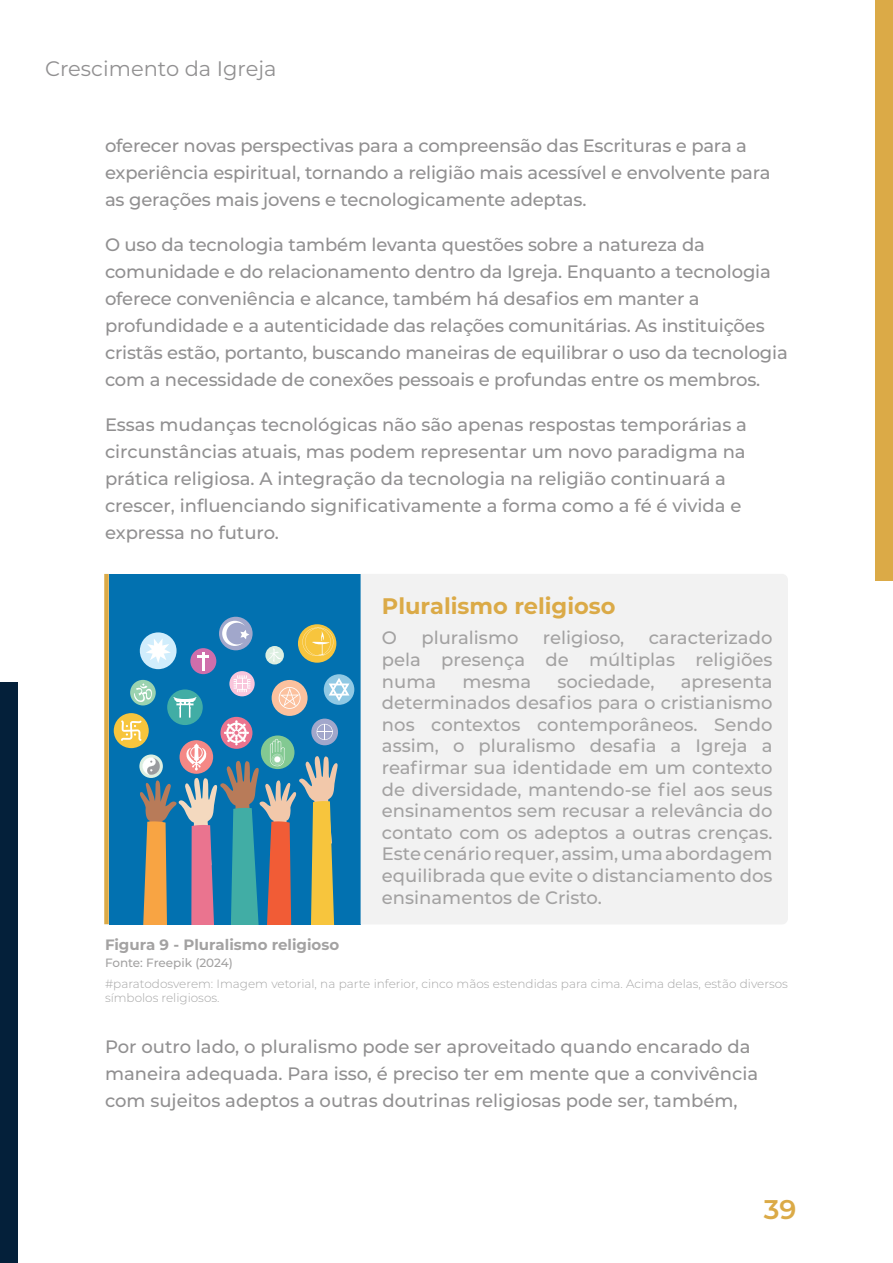
<style>
.page{position:relative;width:893px;height:1263px;background:#fff}
.page>*{position:absolute;margin:0;border:0;box-sizing:border-box;transform-origin:0 0}
.t1{font:600 27px "Montserrat";color:#dbaa47}
.t2{font:700 22.5px "Montserrat";color:#dbaa47}
.t3{font:21px "Montserrat";color:#919091}
.t4{font:500 18px/27px "Montserrat";letter-spacing:-.01em;color:#919091}
.t5{font:500 18px/21.6px "Montserrat";color:#a3a2a2;text-align:justify}
.t6{font:700 15px "Montserrat";color:#a3a2a2}
.t7{font:300 12px/14.4px "Montserrat";color:#a6a6a6}
.t8{font:500 12px "Montserrat";letter-spacing:-.005em;color:#a3a2a2}
</style>
<div class="page">
<div style="left:875px;top:0;width:18px;height:581px;background:#dbaa47"></div>
<div style="left:0;top:682px;width:18px;height:581px;background:#04203a"></div>
<div style="left:104px;top:574px;width:5px;height:350px;background:#dbaa47"></div>
<div style="left:109px;top:574px;width:252px;height:350px;background:#0271b0"></div>
<div style="left:140px;top:632px;width:37px;height:37px;background:#d0edfc;border-radius:50%"></div>
<svg style="left:146px;top:639px;width:24px;height:24px"></svg>
<div style="left:190px;top:648px;width:26px;height:26px;background:#cf6eab;border-radius:50%"></div>
<hr style="left:202px;top:652px;width:3px;height:18px;background:#fff">
<svg style="left:198px;top:655px;width:11px;height:2px"></svg>
<div style="left:219px;top:617px;width:34px;height:33px;background:#a1a7cb;border-radius:50%"></div>
<svg style="left:222px;top:621px;width:27px;height:25px"></svg>
<div style="left:324px;top:674px;width:30px;height:31px;background:#90c9e4;border-radius:50%"></div>
<div style="left:114px;top:713px;width:35px;height:35px;background:#f7c53d;border-radius:50%"></div>
<div style="left:298px;top:624px;width:38px;height:39px;background:#f7c53d;border-radius:50%"></div>
<svg style="left:302px;top:628px;width:31px;height:28px"></svg>
<svg style="left:229px;top:671px;width:26px;height:25px"></svg>
<svg style="left:265px;top:646px;width:19px;height:18px"></svg>
<svg style="left:267px;top:648px;width:15px;height:14px"></svg>
<svg style="left:121px;top:675px;width:228px;height:249px"></svg>
<div style="left:361px;top:574px;width:427px;height:350px;background:#f2f2f2"></div>
<p class="t3" style="left:45px;top:54px;width:233px">Crescimento da Igreja</p>
<p class="t4" style="left:105px;top:132px;width:667px">oferecer novas perspectivas para a compreensão das Escrituras e para a experiência espiritual, tornando a religião mais acessível e envolvente para as gerações mais jovens e tecnologicamente adeptas.</p>
<p class="t4" style="left:105px;top:231px;width:684px">O uso da tecnologia também levanta questões sobre a natureza da comunidade e do relacionamento dentro da Igreja. Enquanto a tecnologia oferece conveniência e alcance, também há desafios em manter a profundidade e a autenticidade das relações comunitárias. As instituições cristãs estão, portanto, buscando maneiras de equilibrar o uso da tecnologia com a necessidade de conexões pessoais e profundas entre os membros.</p>
<p class="t4" style="left:105px;top:411px;width:643px">Essas mudanças tecnológicas não são apenas respostas temporárias a circunstâncias atuais, mas podem representar um novo paradigma na prática religiosa. A integração da tecnologia na religião continuará a crescer, influenciando significativamente a forma como a fé é vivida e expressa no futuro.</p>
<p class="t2" style="left:382px;top:589px;width:235px">Pluralismo religioso</p>
<p class="t5" style="left:382px;top:626px;width:17px">O</p>
<p class="t5" style="left:421px;top:626px;width:99px">pluralismo</p>
<p class="t5" style="left:543px;top:626px;width:83px">religioso,</p>
<p class="t5" style="left:382px;top:626px;width:392px;text-indent:267px">caracterizado pela presença de múltiplas religiões numa</p>
<p class="t5" style="left:462px;top:670px;width:70px">mesma</p>
<p class="t5" style="left:557px;top:670px;width:99px">sociedade,</p>
<p class="t5" style="left:382px;top:670px;width:392px;text-indent:299px">apresenta determinados desafios para o cristianismo nos contextos contemporâneos. Sendo assim, o pluralismo desafia a Igreja a reafirmar sua identidade em um contexto de diversidade, mantendo-se fiel aos seus ensinamentos sem recusar a relevância do contato com os adeptos a outras crenças.<br>Este cenário requer, assim, uma abordagem equilibrada que evite o distanciamento dos ensinamentos de Cristo.</p>
<p class="t6" style="left:105px;top:934px;width:236px">Figura 9 - Pluralismo religioso</p>
<p class="t8" style="left:105px;top:955px;width:129px">Fonte: Freepik (2024)</p>
<p class="t7" style="left:105px;top:976px;width:684px">#paratodosverem: Imagem vetorial, na parte inferior, cinco mãos estendidas para cima. Acima delas, estão diversos símbolos religiosos.</p>
<p class="t4" style="left:105px;top:1032px;width:655px">Por outro lado, o pluralismo pode ser aproveitado quando encarado da maneira adequada. Para isso, é preciso ter em mente que a convivência com sujeitos adeptos a outras doutrinas religiosas pode ser, também,</p>
<h1 class="t1" style="left:764px;top:1190px;width:34px">39</h1>
</div>
